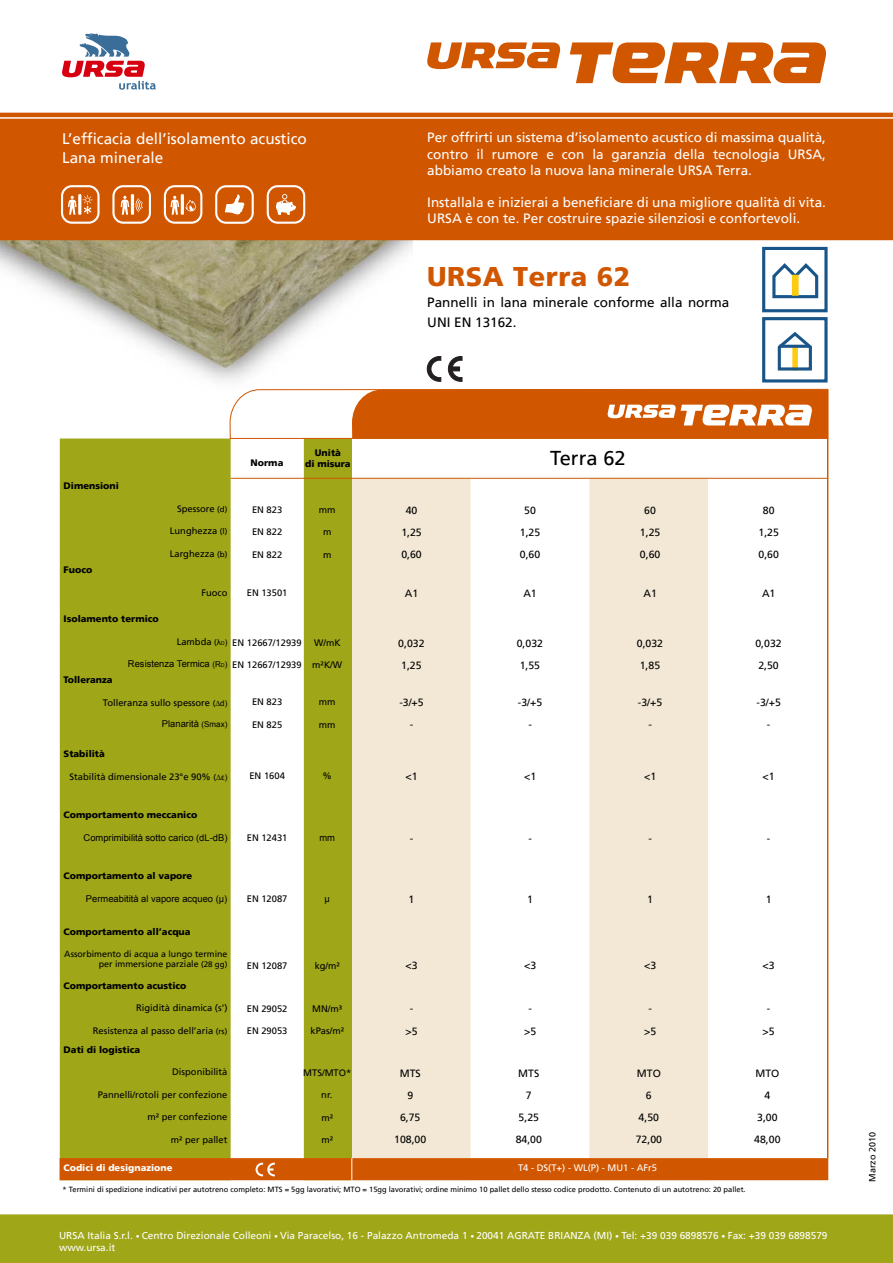
<style>
.page{position:relative;width:893px;height:1263px;background:#fff}
.page>*{position:absolute;margin:0;border:0;box-sizing:border-box;transform-origin:0 0}
.t1{font:900 27px "Frutiger LT";letter-spacing:.02em;color:#d15600}
.t2{font:20.1px "Frutiger LT";color:#000}
.t3{font:15.3px/19.5px "Frutiger LT";color:#fff}
.t4{font:13.5px/16.2px "Frutiger LT";color:#fff;text-align:justify}
.t5{font:13.5px/19.5px "Frutiger LT";color:#000}
.t6{font:10.5px/22.2px "Frutiger LT";color:#000;text-align:center}
.t7{font:10.05px/12px "Frutiger LT";color:#fff}
.t8{font:9.45px "Frutiger LT";color:#000}
.t9{font:900 9.45px/11.2px "Frutiger LT";color:#000;text-align:center}
.t10{font:9.45px "Arial";color:#000}
.t11{font:9.45px "Frutiger LT";color:#fff}
.t12{font:900 9.45px "Frutiger LT";color:#fff}
.t13{font:9px "Frutiger LT";color:#000}
.t14{font:8.85px/10.6px "Frutiger LT";color:#000;text-align:right}
.t15{font:7.5px "Frutiger LT";color:#000}
.s1{font-size:8.1px}
.s2{font-family:"Arial";font-size:8.1px}
.s3{font-family:"Arial";font-size:5.4px}
.s4{font-size:5.4px}
.s5{font-size:7.8px}
</style>
<div class="page">
<img style="left:0;top:240px;width:413px;height:141px">
<div style="left:0;top:1214px;width:893px;height:49px;background:#9fa618"></div>
<div style="left:0;top:113px;width:893px;height:127px;background:#d15600"></div>
<svg style="left:0;top:117px;width:893px;height:2px"></svg>
<svg style="left:570px;top:42px;width:256px;height:41px"></svg>
<svg style="left:427px;top:42px;width:134px;height:27px"></svg>
<svg style="left:427px;top:356px;width:14px;height:25px"></svg>
<svg style="left:448px;top:356px;width:14px;height:25px"></svg>
<svg style="left:61px;top:185px;width:39px;height:38px"></svg>
<svg style="left:112px;top:185px;width:39px;height:38px"></svg>
<svg style="left:163px;top:185px;width:40px;height:38px"></svg>
<svg style="left:215px;top:185px;width:39px;height:38px"></svg>
<svg style="left:266px;top:185px;width:40px;height:38px"></svg>
<svg style="left:62px;top:33px;width:94px;height:57px"></svg>
<div style="left:60px;top:438px;width:171px;height:742px;background:#9fa618"></div>
<div style="left:60px;top:1158px;width:768px;height:22px;background:#d15600"></div>
<svg style="left:229px;top:388px;width:600px;height:793px"></svg>
<div style="left:762px;top:317px;width:65px;height:65px;border:3px solid #195588"></div>
<div style="left:792px;top:346px;width:6px;height:25px;background:#195588"></div>
<svg style="left:777px;top:332px;width:35px;height:37px"></svg>
<div style="left:762px;top:247px;width:65px;height:65px;border:3px solid #195588"></div>
<svg style="left:772px;top:263px;width:47px;height:36px"></svg>
<div style="left:792px;top:275px;width:6px;height:21px;background:#fccb12"></div>
<h3 class="t3" style="left:62px;top:129px;width:246px">L’efficacia dell’isolamento acustico<br>Lana minerale</h3>
<h3 class="t4" style="left:427px;top:130px;width:400px">Per offrirti un sistema d’isolamento acustico di massima qualità, contro il rumore e con la garanzia della tecnologia URSA, abbiamo creato la nuova lana minerale URSA Terra.</h3>
<h3 class="t4" style="left:427px;top:194px;width:400px">Installala e inizierai a beneficiare di una migliore qualità di vita.<br>URSA è con te. Per costruire spazie silenziosi e confortevoli.</h3>
<h1 class="t1" style="left:427px;top:260px;width:205px">URSA Terra 62</h1>
<h3 class="t5" style="left:427px;top:293px;width:303px">Pannelli in lana minerale conforme alla norma<br>UNI EN 13162.</h3>
<p class="t9" style="left:64px;top:480px;width:57px">Dimensioni</p>
<p class="t9" style="left:64px;top:564px;width:30px">Fuoco</p>
<p class="t9" style="left:64px;top:613px;width:97px">Isolamento termico</p>
<p class="t8" style="left:177px;top:503px;width:52px">Spessore <span class="s1">(d)</span></p>
<p class="t8" style="left:170px;top:525px;width:59px">Lunghezza <span class="s1">(l)</span></p>
<p class="t8" style="left:170px;top:548px;width:59px">Larghezza <span class="s1">(b)</span></p>
<p class="t9" style="left:250px;top:457px;width:34px">Norma</p>
<p class="t9" style="left:305px;top:447px;width:47px">Unità<br>di misura</p>
<h2 class="t2" style="left:550px;top:446px;width:77px">Terra 62</h2>
<p class="t8" style="left:252px;top:504px;width:32px">EN 823</p>
<p class="t8" style="left:252px;top:526px;width:32px">EN 822</p>
<p class="t8" style="left:252px;top:549px;width:32px">EN 822</p>
<p class="t8" style="left:319px;top:504px;width:18px">mm</p>
<p class="t8" style="left:323px;top:526px;width:10px">m</p>
<p class="t8" style="left:323px;top:549px;width:10px">m</p>
<p class="t6" style="left:401px;top:499px;width:22px">40<br>1,25<br>0,60</p>
<p class="t6" style="left:520px;top:499px;width:22px">50<br>1,25<br>0,60</p>
<p class="t8" style="left:201px;top:587px;width:28px">Fuoco</p>
<p class="t8" style="left:247px;top:587px;width:42px">EN 13501</p>
<p class="t6" style="left:405px;top:582px;width:15px">A1</p>
<p class="t6" style="left:523px;top:582px;width:15px">A1</p>
<p class="t8" style="left:177px;top:636px;width:52px">Lambda <span class="s1">(</span><span class="s2">λ</span><span class="s3">D</span><span class="s2">)</span></p>
<p class="t10" style="left:128px;top:658px;width:101px">Resistenza Termica <span class="s1">(R</span><span class="s4">D</span><span class="s1">)</span></p>
<p class="t8" style="left:232px;top:637px;width:71px">EN 12667/12939</p>
<p class="t8" style="left:232px;top:659px;width:71px">EN 12667/12939</p>
<p class="t8" style="left:314px;top:637px;width:28px">W/mK</p>
<p class="t8" style="left:312px;top:659px;width:31px">m²K/W</p>
<p class="t6" style="left:398px;top:632px;width:28px;text-align:left">0,032<br>1,25</p>
<p class="t9" style="left:64px;top:674px;width:50px">Tolleranza</p>
<p class="t8" style="left:103px;top:697px;width:126px">Tolleranza sullo spessore <span class="s1">(</span><span class="s2">∆d)</span></p>
<p class="t10" style="left:162px;top:717px;width:67px">Planarità <span class="s1">(Smax)</span></p>
<p class="t8" style="left:252px;top:696px;width:32px">EN 823</p>
<p class="t8" style="left:252px;top:719px;width:32px">EN 825</p>
<p class="t8" style="left:319px;top:696px;width:18px">mm</p>
<p class="t8" style="left:319px;top:719px;width:18px">mm</p>
<p class="t6" style="left:399px;top:691px;width:26px">-3/+5 -</p>
<p class="t9" style="left:64px;top:748px;width:43px">Stabilità</p>
<p class="t8" style="left:70px;top:771px;width:159px">Stabilità dimensionale 23°e 90% <span class="s1">(</span><span class="s2">∆ε)</span></p>
<p class="t8" style="left:249px;top:770px;width:37px">EN 1604</p>
<p class="t8" style="left:323px;top:770px;width:11px">%</p>
<p class="t6" style="left:405px;top:765px;width:14px">&lt;1</p>
<p class="t6" style="left:517px;top:632px;width:28px;text-align:left">0,032<br>1,55</p>
<p class="t6" style="left:518px;top:691px;width:26px">-3/+5 -</p>
<p class="t6" style="left:524px;top:765px;width:14px">&lt;1</p>
<p class="t6" style="left:640px;top:499px;width:22px">60<br>1,25<br>0,60</p>
<p class="t6" style="left:643px;top:582px;width:15px">A1</p>
<p class="t6" style="left:637px;top:632px;width:28px;text-align:left">0,032<br>1,85</p>
<p class="t6" style="left:638px;top:691px;width:26px">-3/+5 -</p>
<p class="t6" style="left:644px;top:765px;width:14px">&lt;1</p>
<p class="t6" style="left:758px;top:499px;width:22px">80<br>1,25<br>0,60</p>
<p class="t6" style="left:762px;top:582px;width:15px">A1</p>
<p class="t6" style="left:755px;top:632px;width:28px;text-align:left">0,032<br>2,50</p>
<p class="t6" style="left:756px;top:691px;width:26px">-3/+5 -</p>
<p class="t6" style="left:762px;top:765px;width:14px">&lt;1</p>
<p class="t9" style="left:64px;top:809px;width:135px">Comportamento meccanico</p>
<p class="t10" style="left:84px;top:831px;width:145px">Comprimibilità sotto carico (dL-dB)</p>
<p class="t8" style="left:247px;top:832px;width:42px">EN 12431</p>
<p class="t10" style="left:319px;top:831px;width:17px">mm</p>
<p class="t6" style="left:410px;top:827px;width:5px">-</p>
<p class="t6" style="left:528px;top:827px;width:5px">-</p>
<p class="t6" style="left:648px;top:827px;width:5px">-</p>
<p class="t6" style="left:767px;top:827px;width:5px">-</p>
<p class="t9" style="left:64px;top:870px;width:130px">Comportamento al vapore</p>
<p class="t10" style="left:86px;top:892px;width:143px">Permeabitità al vapore acqueo (µ)</p>
<p class="t8" style="left:247px;top:893px;width:42px">EN 12087</p>
<p class="t10" style="left:324px;top:893px;width:7px">µ</p>
<p class="t6" style="left:408px;top:888px;width:7px">1</p>
<p class="t6" style="left:527px;top:888px;width:7px">1</p>
<p class="t6" style="left:647px;top:888px;width:7px">1</p>
<p class="t6" style="left:766px;top:888px;width:7px">1</p>
<p class="t9" style="left:64px;top:926px;width:128px">Comportamento all’acqua</p>
<p class="t14" style="left:64px;top:948px;width:165px">Assorbimento di acqua a lungo termine per immersione parziale <span class="s1">(28 gg)</span></p>
<p class="t8" style="left:247px;top:960px;width:42px">EN 12087</p>
<p class="t8" style="left:315px;top:960px;width:27px">kg/m²</p>
<p class="t6" style="left:405px;top:954px;width:14px">&lt;3</p>
<p class="t9" style="left:64px;top:979px;width:124px">Comportamento acustico</p>
<p class="t8" style="left:136px;top:1002px;width:93px">Rigidità dinamica (s')</p>
<p class="t8" style="left:93px;top:1025px;width:136px">Resistenza al passo dell’aria <span class="s1">(rs)</span></p>
<p class="t8" style="left:247px;top:1003px;width:42px">EN 29052</p>
<p class="t8" style="left:247px;top:1025px;width:42px">EN 29053</p>
<p class="t8" style="left:312px;top:1003px;width:31px">MN/m³</p>
<p class="t8" style="left:310px;top:1025px;width:35px">kPas/m²</p>
<p class="t6" style="left:405px;top:998px;width:14px">- &gt;5</p>
<p class="t9" style="left:64px;top:1044px;width:78px">Dati di logistica</p>
<p class="t8" style="left:172px;top:1066px;width:57px">Disponibilità</p>
<p class="t8" style="left:98px;top:1089px;width:131px">Pannelli/rotoli per confezione</p>
<p class="t8" style="left:147px;top:1111px;width:81px">m² per confezione</p>
<p class="t8" style="left:171px;top:1134px;width:58px">m² per pallet</p>
<p class="t8" style="left:303px;top:1067px;width:49px">MTS/MTO*</p>
<p class="t8" style="left:321px;top:1089px;width:13px">nr.</p>
<p class="t8" style="left:321px;top:1112px;width:13px">m²</p>
<p class="t8" style="left:321px;top:1134px;width:13px">m²</p>
<p class="t6" style="left:394px;top:1062px;width:34px">MTS<br>9<br>6,75<br>108,00</p>
<p class="t6" style="left:524px;top:954px;width:14px">&lt;3</p>
<p class="t6" style="left:524px;top:998px;width:14px">- &gt;5</p>
<p class="t6" style="left:515px;top:1062px;width:28px">MTS<br>7<br>5,25<br>84,00</p>
<p class="t6" style="left:644px;top:954px;width:14px">&lt;3</p>
<p class="t6" style="left:644px;top:998px;width:14px">- &gt;5</p>
<p class="t6" style="left:636px;top:1062px;width:28px">MTO<br>6<br>4,50<br>72,00</p>
<p class="t12" style="left:63px;top:1162px;width:110px">Codici di designazione</p>
<p class="t11" style="left:518px;top:1162px;width:140px">T4 - DS(T+) - WL(P) - MU1 - AFr5</p>
<p class="t15" style="left:63px;top:1184px;width:684px">* Termini di spedizione indicativi per autotreno completo: MTS = 5gg lavorativi; MTO = 15gg lavorativi; ordine minimo 10 pallet dello stesso codice prodotto. Contenuto di un autotreno: 20 pallet.</p>
<p class="t6" style="left:762px;top:954px;width:14px">&lt;3</p>
<p class="t6" style="left:762px;top:998px;width:14px">- &gt;5</p>
<p class="t6" style="left:754px;top:1062px;width:28px">MTO<br>4<br>3,00<br>48,00</p>
<p class="t7" style="left:59px;top:1229px;width:770px">URSA Italia S.r.l. <span class="s5">•</span> Centro Direzionale Colleoni <span class="s5">•</span> Via Paracelso, 16 - Palazzo Antromeda 1 <span class="s5">•</span> 20041 AGRATE BRIANZA (MI) <span class="s5">•</span> Tel: +39 039 6898576 <span class="s5">•</span> Fax: +39 039 6898579 www.ursa.it</p>
<p class="t13" style="left:867px;top:1182px;width:51px;rotate:-90deg">Marzo 2010</p>
</div>
